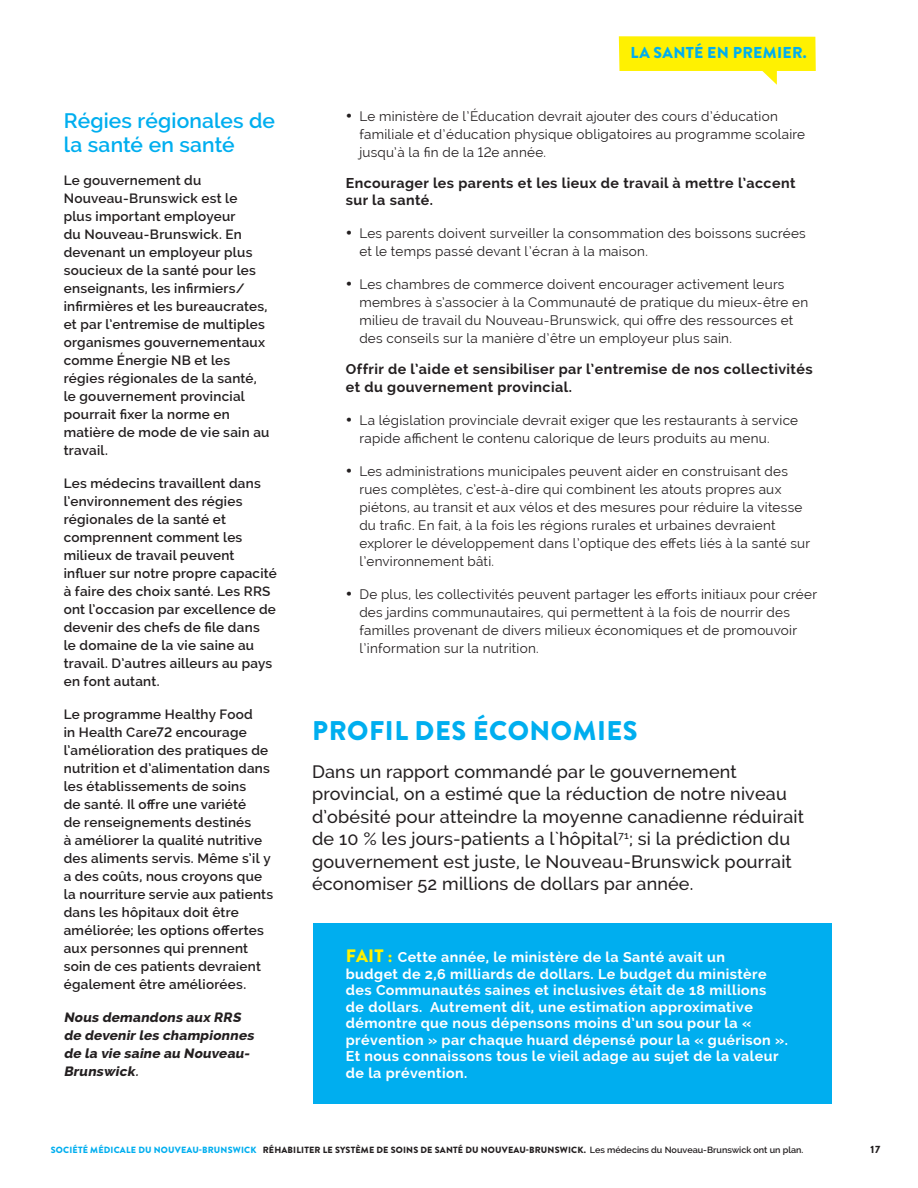
<style>
.page{position:relative;width:918px;height:1188px;background:#fff}
.page>*{position:absolute;margin:0;border:0;box-sizing:border-box;transform-origin:0 0}
.t1{font:900 27px "Brandon Grotesque";letter-spacing:.02em;color:#00aeef}
.t2{font:600 21px/24px "Raleway";letter-spacing:.005em;color:#00aeef}
.t3{font:500 18px/22.5px "Raleway";letter-spacing:.01em;color:#231f20}
.t4{font:900 15.75px "Brandon Grotesque";letter-spacing:.02em;color:#00aeef}
.Fact{font:700 14.25px/16.5px "Raleway";letter-spacing:.03em;color:#fff}
.bold_on_a_bullet{font:700 14.25px/16.5px "Raleway";letter-spacing:.03em;color:#231f20}
.t5{font:13.5px/18px "Raleway";letter-spacing:.02em;color:#231f20}
.t6{font:600 13.5px/18px "Raleway";letter-spacing:.02em;color:#231f20}
.t7{font:italic 800 13.5px/18px "Raleway";color:#231f20}
.t8{font:900 10.5px "Brandon Grotesque";color:#231f20}
.t9{font:900 9px "Brandon Grotesque";letter-spacing:.02em;color:#231f20}
.s1{font-weight:600;font-style:normal;font-size:14.25px}
.s2{font-family:"Brandon Grotesque";font-weight:900;font-size:18px;color:#fff101}
.s3{color:#00aeef}
.s4{font-family:"Raleway";font-weight:600}
</style>
<div class="page">
<svg style="left:619px;top:36px;width:197px;height:49px"></svg>
<div style="left:313px;top:923px;width:519px;height:181px;background:#00aeef"></div>
<p class="t2" style="left:64px;top:108px;width:213px">Régies régionales de la santé en santé</p>
<p class="t6" style="left:64px;top:171px;width:207px">Le gouvernement du<br>Nouveau-Brunswick est le<br>plus important employeur<br>du Nouveau-Brunswick. En devenant un employeur plus soucieux de la santé pour les enseignants, les infirmiers/ infirmières et les bureaucrates, et par l’entremise de multiples organismes gouvernementaux comme Énergie NB et les régies régionales de la santé, le gouvernement provincial pourrait fixer la norme en matière de mode de vie sain au travail.</p>
<p class="t6" style="left:64px;top:474px;width:215px">Les médecins travaillent dans l’environnement des régies régionales de la santé et comprennent comment les milieux de travail peuvent influer sur notre propre capacité à faire des choix santé. Les RRS ont l’occasion par excellence de devenir des chefs de file dans<br>le domaine de la vie saine au travail. D’autres ailleurs au pays en font autant.</p>
<p class="t6" style="left:64px;top:705px;width:211px">Le programme Healthy Food<br>in Health Care72 encourage l’amélioration des pratiques de nutrition et d’alimentation dans les établissements de soins<br>de santé. Il offre une variété<br>de renseignements destinés<br>à améliorer la qualité nutritive des aliments servis. Même s’il y a des coûts, nous croyons que la nourriture servie aux patients dans les hôpitaux doit être améliorée; les options offertes aux personnes qui prennent soin de ces patients devraient également être améliorées.</p>
<p class="t7" style="left:64px;top:1008px;width:194px">Nous demandons aux RRS de devenir les championnes de la vie saine au Nouveau-<br>Brunswick<span class="s1">.</span></p>
<p class="t4" style="left:631px;top:42px;width:178px">LA SANTÉ EN PREMIER.</p>
<p class="t5" style="left:359px;top:107px;width:447px;text-indent:-14px">• Le ministère de l’Éducation devrait ajouter des cours d’éducation familiale et d’éducation physique obligatoires au programme scolaire jusqu’à la fin de la 12e année.</p>
<p class="bold_on_a_bullet" style="left:346px;top:175px;width:451px">Encourager les parents et les lieux de travail à mettre l’accent sur la santé.</p>
<p class="t5" style="left:359px;top:224px;width:448px;text-indent:-14px">• Les parents doivent surveiller la consommation des boissons sucrées et le temps passé devant l’écran à la maison.</p>
<p class="t5" style="left:359px;top:275px;width:450px;text-indent:-14px">• Les chambres de commerce doivent encourager activement leurs membres à s’associer à la Communauté de pratique du mieux-être en milieu de travail du Nouveau-Brunswick, qui offre des ressources et des conseils sur la manière d’être un employeur plus sain.</p>
<p class="bold_on_a_bullet" style="left:346px;top:360px;width:468px;line-height:18px">Offrir de l’aide et sensibiliser par l’entremise de nos collectivités et du gouvernement provincial.</p>
<p class="t5" style="left:359px;top:411px;width:440px;text-indent:-14px">• La législation provinciale devrait exiger que les restaurants à service rapide affichent le contenu calorique de leurs produits au menu.</p>
<p class="t5" style="left:359px;top:462px;width:452px;text-indent:-14px">• Les administrations municipales peuvent aider en construisant des rues complètes, c’est-à-dire qui combinent les atouts propres aux piétons, au transit et aux vélos et des mesures pour réduire la vitesse du trafic. En fait, à la fois les régions rurales et urbaines devraient explorer le développement dans l’optique des effets liés à la santé sur l’environnement bâti.</p>
<p class="t5" style="left:359px;top:585px;width:459px;text-indent:-14px">• De plus, les collectivités peuvent partager les efforts initiaux pour créer des jardins communautaires, qui permettent à la fois de nourrir des familles provenant de divers milieux économiques et de promouvoir l’information sur la nutrition.</p>
<p class="t1" style="left:312px;top:712px;width:327px">PROFIL DES ÉCONOMIES</p>
<p class="t3" style="left:312px;top:760px;width:493px">Dans un rapport commandé par le gouvernement provincial, on a estimé que la réduction de notre niveau d’obésité pour atteindre la moyenne canadienne réduirait de 10 % les jours-patients a l`hôpital<sup>71</sup>; si la prédiction du gouvernement est juste, le Nouveau-Brunswick pourrait économiser 52 millions de dollars par année.</p>
<p class="Fact" style="left:346px;top:949px;width:444px"><span class="s2">FAIT :</span> Cette année, le ministère de la Santé avait un<br>budget de 2,6 milliards de dollars. Le budget du ministère des Communautés saines et inclusives était de 18 millions de dollars. Autrement dit, une estimation approximative démontre que nous dépensons moins d’un sou pour la « prévention » par chaque huard dépensé pour la « guérison ».<br>Et nous connaissons tous le vieil adage au sujet de la valeur de la prévention.</p>
<p class="t9" style="left:51px;top:1144px;width:754px"><span class="s3">SOCIÉTÉ MÉDICALE DU NOUVEAU-BRUNSWICK</span> RÉHABILITER LE SYSTÈME DE SOINS DE SANTÉ DU NOUVEAU-BRUNSWICK. <span class="s4">Les médecins du Nouveau-Brunswick ont un plan.</span></p>
<p class="t8" style="left:870px;top:1142px;width:11px">17</p>
</div>
